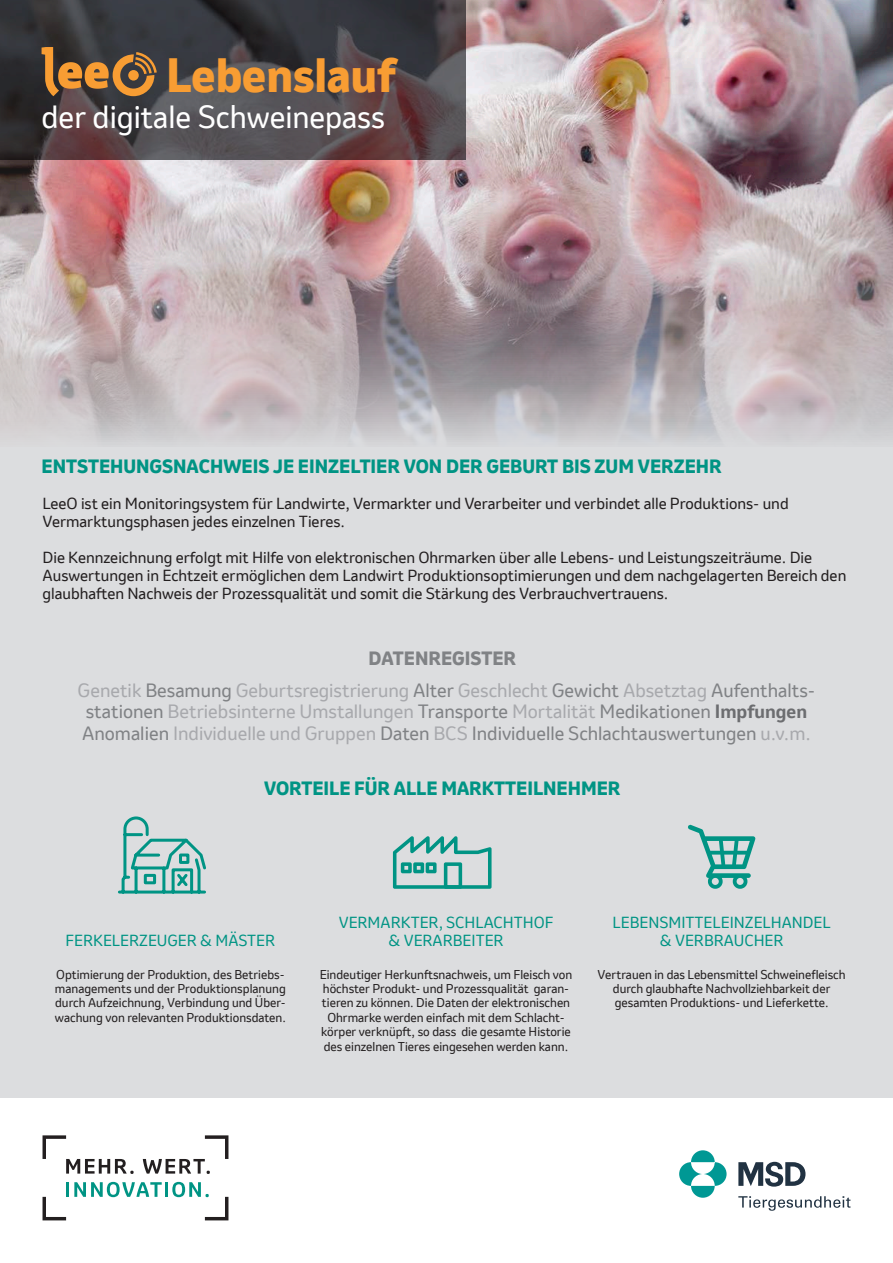
<style>
.page{position:relative;width:893px;height:1263px;background:#fff}
.page>*{position:absolute;margin:0;border:0;box-sizing:border-box;transform-origin:0 0}
.t1{font:800 45px "Invention";color:#f89d33}
.t2{font:30px "Invention";color:#fff}
.t3{font:18px/21.6px "Invention";color:#a8a9ad}
.t4{font:800 18px "Invention";color:#009484}
.t5{font:800 18px "Invention";color:#808285}
.t6{font:15px/18px "Invention";color:#231f20}
.t7{font:15px/18px "Invention";color:#009484;text-align:center}
.t8{font:12px/14.4px "Invention";color:#231f20;text-align:center}
.s1{color:#808285}
.s2{font-weight:700;color:#6c6d70}
</style>
<div class="page">
<div style="left:0;top:0;width:893px;height:1097px;background:#dcdddf"></div>
<svg style="left:679px;top:1150px;width:48px;height:48px"></svg>
<svg style="left:738px;top:1162px;width:67px;height:25px"></svg>
<svg style="left:738px;top:1196px;width:112px;height:15px"></svg>
<img style="left:0;top:0;width:893px;height:442px">
<svg style="left:0;top:0;width:466px;height:159px;background:#464145"></svg>
<svg style="left:42px;top:47px;width:115px;height:49px;background:#835f37"></svg>
<svg style="left:118px;top:818px;width:88px;height:76px"></svg>
<svg style="left:393px;top:836px;width:99px;height:53px"></svg>
<hr style="left:66px;top:1182px;width:3px;height:15px;background:#009484">
<svg style="left:74px;top:1182px;width:88px;height:15px"></svg>
<hr style="left:165px;top:1182px;width:3px;height:15px;background:#009484">
<svg style="left:43px;top:1135px;width:91px;height:39px"></svg>
<svg style="left:43px;top:1197px;width:23px;height:23px"></svg>
<svg style="left:172px;top:1182px;width:56px;height:38px"></svg>
<svg style="left:143px;top:1135px;width:85px;height:39px"></svg>
<svg style="left:688px;top:824px;width:67px;height:65px"></svg>
<h1 class="t1" style="left:166px;top:42px;width:231px">Lebenslauf</h1>
<h2 class="t2" style="left:42px;top:95px;width:345px">der digitale Schweinepass</h2>
<h3 class="t4" style="left:42px;top:453px;width:682px">ENTSTEHUNGSNACHWEIS JE EINZELTIER VON DER GEBURT BIS ZUM VERZEHR</h3>
<p class="t6" style="left:43px;top:495px;width:748px">LeeO ist ein Monitoringsystem für Landwirte, Vermarkter und Verarbeiter und verbindet alle Produktions- und<br>Vermarktungsphasen jedes einzelnen Tieres.</p>
<p class="t6" style="left:43px;top:549px;width:805px">Die Kennzeichnung erfolgt mit Hilfe von elektronischen Ohrmarken über alle Lebens- und Leistungszeiträume. Die<br>Auswertungen in Echtzeit ermöglichen dem Landwirt Produktionsoptimierungen und dem nachgelagerten Bereich den glaubhaften Nachweis der Prozessqualität und somit die Stärkung des Verbrauchvertrauens.</p>
<h3 class="t5" style="left:368px;top:645px;width:149px">DATENREGISTER</h3>
<p class="t3" style="left:78px;top:679px;width:737px">Genetik <span class="s1">Besamung</span> Geburtsregistrierung <span class="s1">Alter</span> Geschlecht <span class="s1">Gewicht</span> Absetztag <span class="s1">Aufenthalts&shy;stationen</span> Betriebsinterne Umstallungen <span class="s1">Transporte</span> Mortalität <span class="s1">Medikationen</span> <span class="s2">Impfungen<br></span><span class="s1">Anomalien</span> Individuelle und Gruppen <span class="s1">Daten</span> BCS <span class="s1">Individuelle Schlachtauswertungen</span> u.v.m.</p>
<h3 class="t4" style="left:264px;top:775px;width:358px">VORTEILE FÜR ALLE MARKTTEILNEHMER</h3>
<p class="t7" style="left:66px;top:932px;width:211px">FERKELERZEUGER &amp; MÄSTER</p>
<p class="t8" style="left:55px;top:967px;width:233px;text-align:left">Optimierung der Produktion, des Betriebs&shy;managements und der Produktionsplanung durch Aufzeichnung, Verbindung und Über&shy;wachung von relevanten Produktionsdaten.</p>
<p class="t7" style="left:339px;top:914px;width:216px">VERMARKTER, SCHLACHTHOF &amp; VERARBEITER</p>
<p class="t8" style="left:320px;top:967px;width:254px">Eindeutiger Herkunftsnachweis, um Fleisch von höchster Produkt- und Prozessqualität garan&shy;tieren zu können. Die Daten der elektronischen Ohrmarke werden einfach mit dem Schlacht&shy;körper verknüpft, so dass die gesamte Historie des einzelnen Tieres eingesehen werden kann.</p>
<p class="t7" style="left:612px;top:914px;width:220px">LEBENSMITTELEINZELHANDEL &amp; VERBRAUCHER</p>
<p class="t8" style="left:598px;top:967px;width:250px">Vertrauen in das Lebensmittel Schweinefleisch durch glaubhafte Nachvollziehbarkeit der gesamten Produktions- und Lieferkette.</p>
</div>
